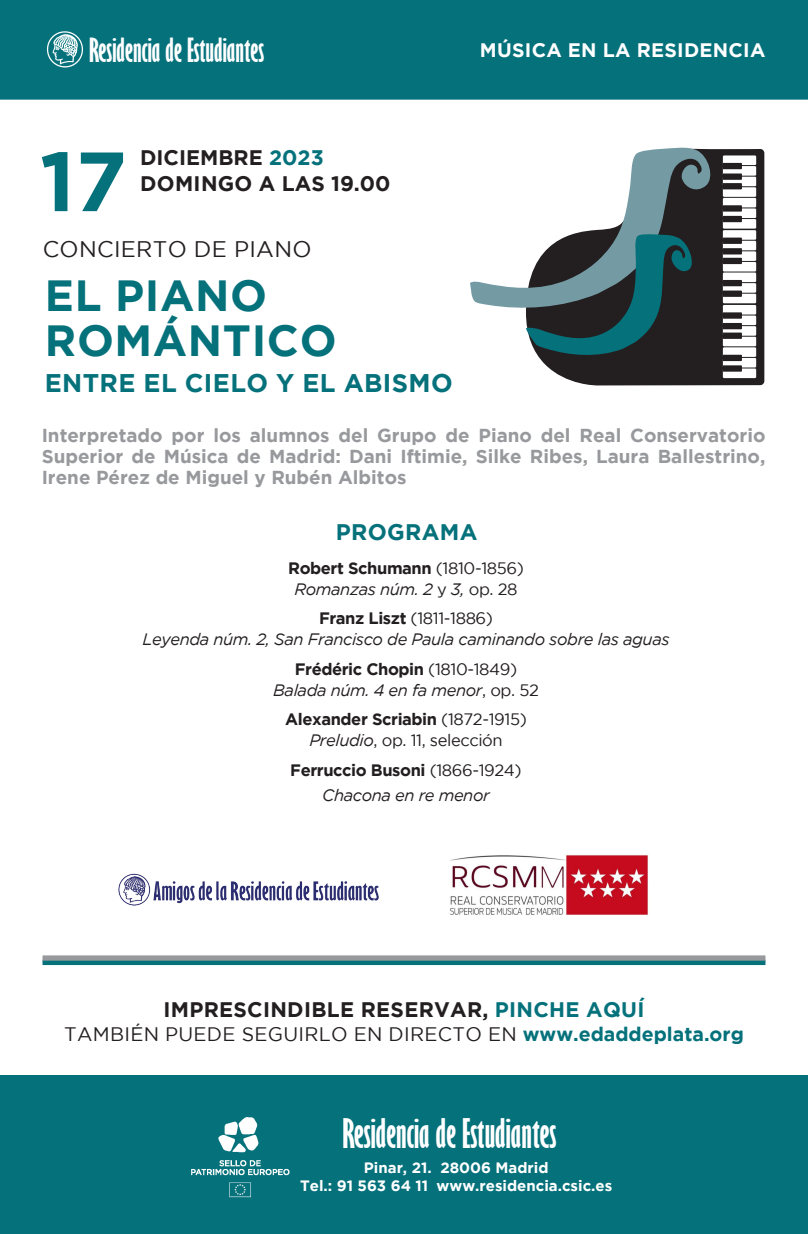
<style>
.page{position:relative;width:808px;height:1234px;background:#fff}
.page>*{position:absolute;margin:0;border:0;box-sizing:border-box;transform-origin:0 0}
.t1{font:700 83.7px "Gotham";color:#05717b}
.señores{font:700 43.5px/45px "Gotham";letter-spacing:.015em;color:#05717b}
.t2{font:700 extra-condensed 37.5px "Gill Sans";color:#fff}
.t3{font:700 extra-condensed 30.6px "Gill Sans";color:#fff}
.señores-2{font:700 25.5px "Gotham";letter-spacing:.015em;color:#05717b}
.señores-3{font:22.5px "Gotham";letter-spacing:.015em;color:#231f20}
.señores-4{font:700 22.5px "Gotham";letter-spacing:.015em;color:#05717b}
.señores-5{font:700 21px "Gotham";letter-spacing:.015em;color:#231f20}
.señores-6{font:19.5px "Gotham";letter-spacing:.015em;color:#231f20}
.t4{font:700 19.5px "Gotham";letter-spacing:.015em;color:#fff}
.señores-7{font:700 18.75px/21px "Gotham";color:#97999c;text-align:justify}
.señores-8{font:italic 16.5px "Gotham";letter-spacing:-.025em;color:#231f20}
.señores-9{font:700 16.5px "Gotham";letter-spacing:-.025em;color:#231f20}
.señores-10{font:16.5px "Gotham";letter-spacing:-.025em;color:#231f20}
.t5{font:700 15px "Gotham";color:#fff}
.s1{color:#05717b}
.s2{font-weight:400}
.s3{font-style:normal}
.s4{font-weight:700}
.s5{font-style:italic}
.s6{font-weight:700;color:#05717b}
</style>
<div class="page">
<svg style="left:43px;top:960px;width:722px;height:4px;background:#1d7780"></svg>
<div style="left:43px;top:955px;width:722px;height:5px;background:#97999c"></div>
<img style="left:450px;top:855px;width:198px;height:58px">
<img style="left:118px;top:873px;width:261px;height:33px">
<div style="left:1px;top:1px;width:807px;height:98px;background:#05717b"></div>
<div style="left:0;top:0;width:808px;height:100px;border:2px solid #05717b"></div>
<img style="left:46px;top:31px;width:37px;height:37px">
<div style="left:0;top:1075px;width:808px;height:158px;background:#05717b"></div>
<img style="left:191px;top:1117px;width:99px;height:81px">
<svg style="left:539px;top:149px;width:225px;height:236px;background:#302d2e"></svg>
<div style="left:723px;top:368px;width:33px;height:10px;background:#fff"></div>
<div style="left:723px;top:358px;width:33px;height:9px;background:#fff"></div>
<div style="left:723px;top:347px;width:33px;height:10px;background:#fff"></div>
<div style="left:723px;top:336px;width:33px;height:10px;background:#fff"></div>
<div style="left:723px;top:326px;width:33px;height:9px;background:#fff"></div>
<div style="left:723px;top:315px;width:33px;height:10px;background:#fff"></div>
<div style="left:723px;top:305px;width:33px;height:9px;background:#fff"></div>
<svg style="left:723px;top:354px;width:19px;height:17px"></svg>
<svg style="left:723px;top:312px;width:19px;height:27px"></svg>
<div style="left:723px;top:219px;width:33px;height:9px;background:#fff"></div>
<div style="left:723px;top:208px;width:33px;height:10px;background:#fff"></div>
<div style="left:723px;top:198px;width:33px;height:9px;background:#fff"></div>
<div style="left:723px;top:187px;width:33px;height:10px;background:#fff"></div>
<div style="left:723px;top:177px;width:33px;height:9px;background:#fff"></div>
<div style="left:723px;top:166px;width:33px;height:10px;background:#fff"></div>
<div style="left:723px;top:155px;width:33px;height:10px;background:#fff"></div>
<svg style="left:723px;top:205px;width:19px;height:17px"></svg>
<svg style="left:723px;top:163px;width:19px;height:26px"></svg>
<div style="left:723px;top:293px;width:33px;height:10px;background:#fff"></div>
<div style="left:723px;top:283px;width:33px;height:9px;background:#fff"></div>
<div style="left:723px;top:272px;width:33px;height:10px;background:#fff"></div>
<div style="left:723px;top:262px;width:33px;height:9px;background:#fff"></div>
<div style="left:723px;top:251px;width:33px;height:10px;background:#fff"></div>
<div style="left:723px;top:241px;width:33px;height:9px;background:#fff"></div>
<div style="left:723px;top:230px;width:33px;height:10px;background:#fff"></div>
<svg style="left:723px;top:280px;width:19px;height:17px"></svg>
<svg style="left:723px;top:237px;width:19px;height:27px"></svg>
<svg style="left:470px;top:147px;width:245px;height:163px"></svg>
<svg style="left:526px;top:234px;width:169px;height:124px;background:#325156"></svg>
<p class="t3" style="left:89px;top:31px;width:176px">Residencia de Estudiantes</p>
<p class="t4" style="left:480px;top:39px;width:287px">MÚSICA EN LA RESIDENCIA</p>
<p class="t1" style="left:40px;top:133px;width:89px">17</p>
<p class="señores-5" style="left:140px;top:146px;width:185px">DICIEMBRE <span class="s1">2023</span></p>
<p class="señores-5" style="left:140px;top:171px;width:252px">DOMINGO A LAS 19.00</p>
<p class="señores-3" style="left:43px;top:237px;width:270px">CONCIERTO DE PIANO</p>
<p class="señores" style="left:45px;top:272px;width:293px">EL PIANO<br>ROMÁNTICO</p>
<p class="señores-2" style="left:45px;top:368px;width:409px">ENTRE EL CIELO Y EL ABISMO</p>
<p class="señores-7" style="left:42px;top:424px;width:725px">Interpretado por los alumnos del Grupo de Piano del Real Conservatorio Superior de Música de Madrid: Dani Iftimie, Silke Ribes, Laura Ballestrino, Irene Pérez de Miguel y Rubén Albitos</p>
<p class="señores-4" style="left:336px;top:519px;width:143px">PROGRAMA</p>
<p class="señores-9" style="left:288px;top:558px;width:237px">Robert Schumann <span class="s2">(1810-1856)</span></p>
<p class="señores-8" style="left:294px;top:579px;width:225px">Romanzas núm. 2 <span class="s3">y</span> 3, <span class="s3">op. 28</span></p>
<p class="señores-10" style="left:319px;top:609px;width:176px"><span class="s4">Franz Liszt</span> (1811-1886)</p>
<p class="señores-8" style="left:142px;top:630px;width:529px">Leyenda núm. 2, San Francisco de Paula caminando sobre las aguas</p>
<p class="señores-9" style="left:295px;top:659px;width:224px">Frédéric Chopin <span class="s2">(1810-1849)</span></p>
<p class="señores-8" style="left:273px;top:680px;width:267px">Balada núm. 4 en fa menor<span class="s3">, op. 52</span></p>
<p class="señores-9" style="left:285px;top:709px;width:243px">Alexander Scriabin <span class="s2">(1872-1915)</span></p>
<p class="señores-10" style="left:309px;top:731px;width:195px"><span class="s5">Preludio</span>, op. 11, selección</p>
<p class="señores-9" style="left:290px;top:760px;width:233px">Ferruccio Busoni <span class="s2">(1866-1924)</span></p>
<p class="señores-8" style="left:322px;top:786px;width:169px">Chacona en re menor</p>
<p class="señores-5" style="left:163px;top:996px;width:482px">IMPRESCINDIBLE RESERVAR, <span class="s1">PINCHE AQUÍ</span></p>
<p class="señores-6" style="left:64px;top:1022px;width:681px">TAMBIÉN PUEDE SEGUIRLO EN DIRECTO EN <span class="s6">www.edaddeplata.org</span></p>
<p class="t2" style="left:342px;top:1110px;width:216px">Residencia de Estudiantes</p>
<p class="t5" style="left:364px;top:1158px;width:186px">Pinar, 21. 28006 Madrid</p>
<p class="t5" style="left:300px;top:1176px;width:314px">Tel.: 91 563 64 11 www.residencia.csic.es</p>
</div>
